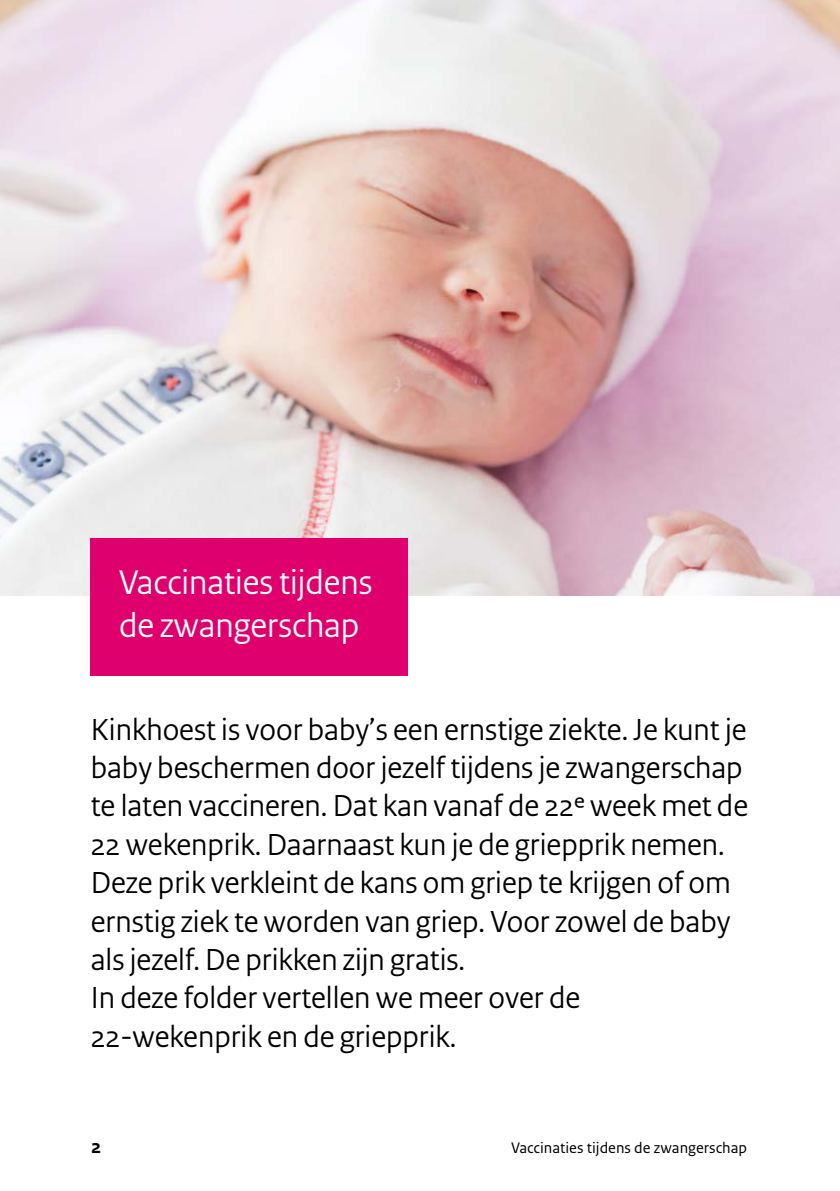
<style>
.page{position:relative;width:840px;height:1191px;background:#fff}
.page>*{position:absolute;margin:0;border:0;box-sizing:border-box;transform-origin:0 0}
.t1{font:36px/43.2px "Rijksoverheid Sans Heading";color:#fff}
.Intro_Large{font:32px/38.4px "Rijksoverheid Sans Heading";color:#000}
.t2{font:700 20px "Rijksoverheid Sans Text";color:#000}
.t3{font:16px "Rijksoverheid Sans Text";color:#000}
</style>
<div class="page">
<img style="left:0;top:0;width:839px;height:595px">
<div style="left:91px;top:539px;width:317px;height:137px;background:#e0006d"></div>
<p class="t1" style="left:119px;top:561px;width:254px">Vaccinaties tijdens de zwangerschap</p>
<p class="Intro_Large" style="left:91px;top:710px;width:658px">Kinkhoest is voor baby’s een ernstige ziekte. Je kunt je baby beschermen door jezelf tijdens je zwangerschap te laten vaccineren. Dat kan vanaf de 22e week met de 22 wekenprik. Daarnaast kun je de griepprik nemen.<br>Deze prik verkleint de kans om griep te krijgen of om ernstig ziek te worden van griep. Voor zowel de baby als jezelf. De prikken zijn gratis.<br>In deze folder vertellen we meer over de 22-wekenprik en de griepprik.</p>
<p class="t2" style="left:91px;top:1135px;width:12px">2</p>
<p class="t3" style="left:510px;top:1138px;width:237px">Vaccinaties tijdens de zwangerschap</p>
</div>
